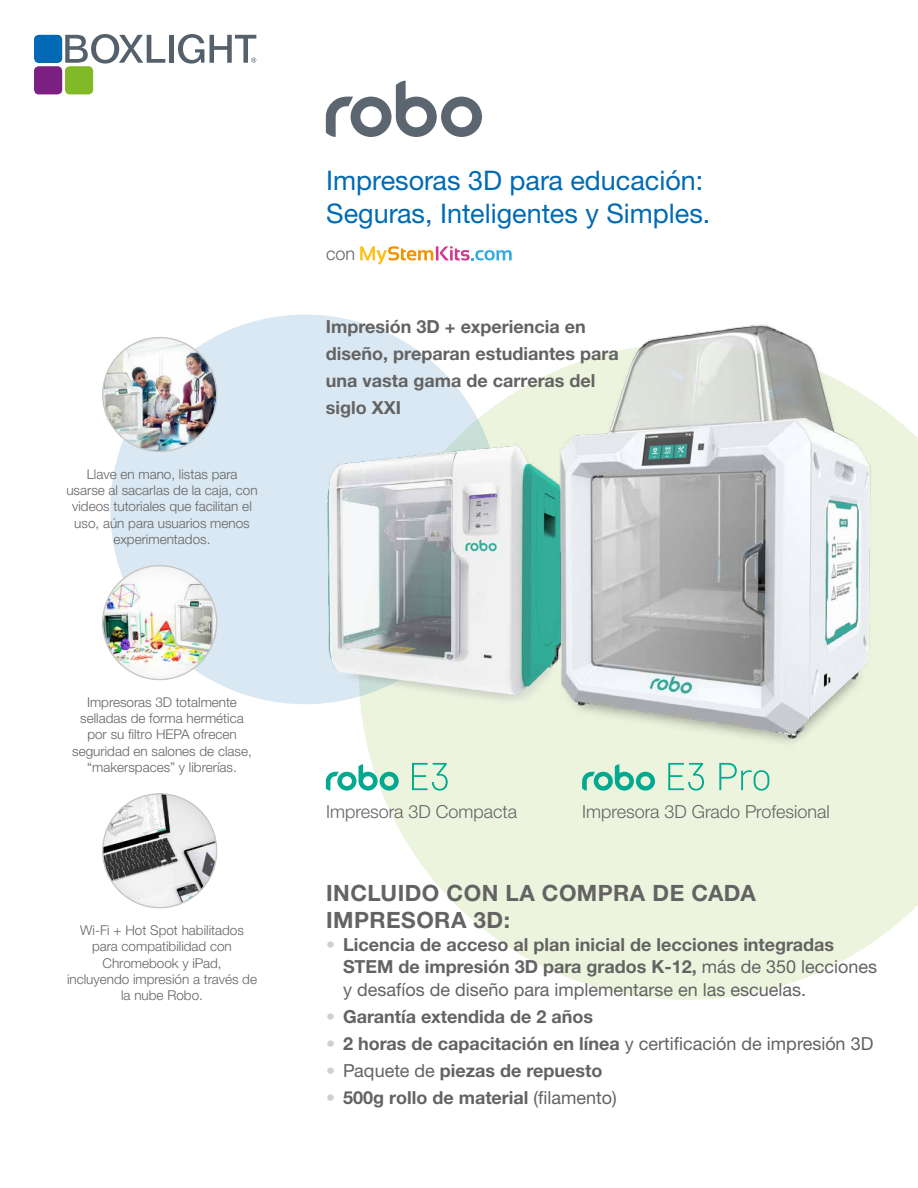
<style>
.page{position:relative;width:918px;height:1188px;background:#fff}
.page>*{position:absolute;margin:0;border:0;box-sizing:border-box;transform-origin:0 0}
.t1{font:27px/32.4px "Helvetica Neue LTW1 G";color:#006ab4}
.t2{font:700 22.5px/27px "Helvetica Neue LTW1 G";letter-spacing:.02em;color:#646363}
.t3{font:700 18px/27px "Helvetica Neue LTW1 G";color:#646363}
.t4{font:300 18px "Helvetica Neue LTW1 G";color:#646363}
.t5{font:300 13.5px/16.2px "Helvetica Neue LTW1 G";color:#646363;text-align:center}
.s1{color:#d0d0d0}
.s2{font-weight:400}
</style>
<div class="page">
<svg style="left:361px;top:343px;width:557px;height:657px;fill:#ecf4de"></svg>
<div style="left:110px;top:315px;width:390px;height:389px;background:#d9e8f3;border-radius:50%"></div>
<svg style="left:65px;top:34px;width:100px;height:30px"></svg>
<div style="left:169px;top:35px;width:5px;height:28px;background:#54616c"></div>
<svg style="left:178px;top:34px;width:26px;height:30px"></svg>
<svg style="left:210px;top:35px;width:46px;height:28px"></svg>
<div style="left:34px;top:35px;width:28px;height:28px;background:#006ab4;border-radius:5px"></div>
<div style="left:34px;top:66px;width:28px;height:28px;background:#7b2080;border-radius:5px"></div>
<div style="left:65px;top:66px;width:28px;height:28px;background:#80ba27;border-radius:5px"></div>
<img style="left:319px;top:425px;width:197px;height:287px">
<img style="left:516px;top:324px;width:378px;height:426px">
<div style="left:100px;top:336px;width:119px;height:118px;background:#000;opacity:.1"></div>
<div style="left:100px;top:564px;width:119px;height:118px;background:#000;opacity:.1"></div>
<div style="left:100px;top:792px;width:119px;height:119px;background:#000;opacity:.1"></div>
<svg style="left:326px;top:81px;width:156px;height:56px"></svg>
<svg style="left:326px;top:764px;width:73px;height:27px"></svg>
<svg style="left:412px;top:763px;width:36px;height:28px"></svg>
<svg style="left:582px;top:764px;width:73px;height:27px;background:#90d6bf"></svg>
<svg style="left:668px;top:763px;width:36px;height:28px"></svg>
<svg style="left:719px;top:763px;width:50px;height:28px"></svg>
<svg style="left:360px;top:246px;width:152px;height:19px"></svg>
<p class="t5" style="left:66px;top:466px;width:193px">Llave en mano, listas para usarse al sacarlas de la caja, con videos tutoriales que facilitan el uso, aún para usuarios menos experimentados.</p>
<p class="t5" style="left:72px;top:694px;width:181px">Impresoras 3D totalmente selladas de forma hermética por su filtro HEPA ofrecen seguridad en salones de clase, “makerspaces” y librerías.</p>
<p class="t5" style="left:67px;top:922px;width:192px">Wi-Fi + Hot Spot habilitados para compatibilidad con<br>Chromebook y iPad,<br>incluyendo impresión a través de la nube Robo.</p>
<h1 class="t1" style="left:326px;top:164px;width:386px">Impresoras 3D para educación:<br>Seguras, Inteligentes y Simples.</h1>
<p class="t4" style="left:326px;top:243px;width:31px">con</p>
<p class="t3" style="left:326px;top:313px;width:294px">Impresión 3D + experiencia en diseño, preparan estudiantes para una vasta gama de carreras del siglo XXI</p>
<p class="t4" style="left:326px;top:800px;width:193px">Impresora 3D Compacta</p>
<p class="t4" style="left:582px;top:800px;width:249px">Impresora 3D Grado Profesional</p>
<p class="t2" style="left:326px;top:880px;width:431px">INCLUIDO CON LA COMPRA DE CADA<br>IMPRESORA 3D:</p>
<p class="t3" style="left:343px;top:933px;width:535px;line-height:22.5px;text-indent:-17px"><span class="s1">•</span> Licencia de acceso al plan inicial de lecciones integradas<br>STEM de impresión 3D para grados K-12, <span class="s2">más de 350 lecciones y desafíos de diseño para implementarse en las escuelas.</span></p>
<p class="t3" style="left:326px;top:1003px;width:268px"><span class="s1">•</span> Garantía extendida de 2 años</p>
<p class="t3" style="left:326px;top:1030px;width:549px"><span class="s1">•</span> 2 horas de capacitación en línea <span class="s2">y certificación de impresión 3D</span></p>
<p class="t3" style="left:326px;top:1057px;width:278px"><span class="s1">•</span> <span class="s2">Paquete de</span> piezas de repuesto</p>
<p class="t3" style="left:326px;top:1084px;width:292px"><span class="s1">•</span> 500g rollo de material <span class="s2">(filamento)</span></p>
</div>
